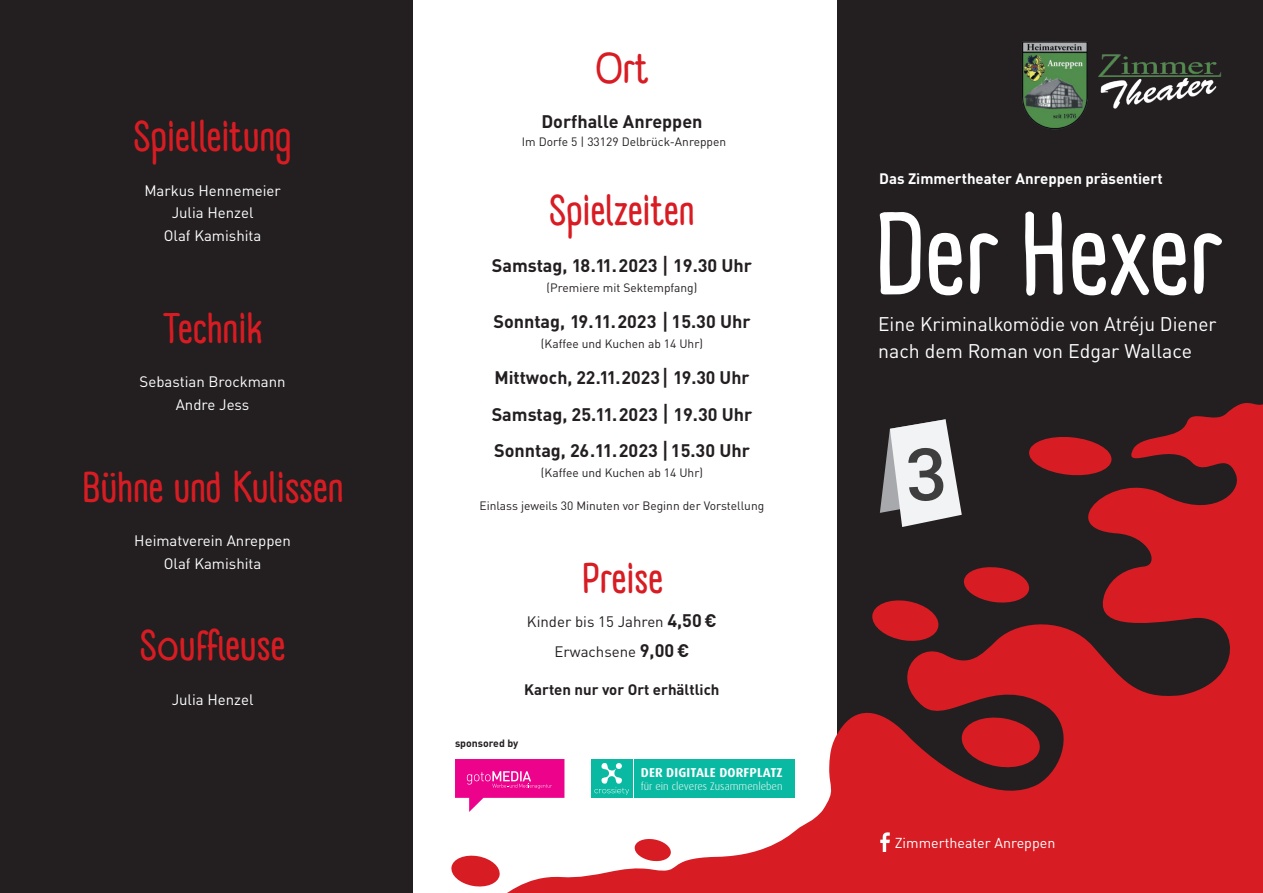
<style>
.page{position:relative;width:1263px;height:893px;background:#fff}
.page>*{position:absolute;margin:0;border:0;box-sizing:border-box;transform-origin:0 0}
.t1{font:700 114px "A Day Without Sun Text";letter-spacing:.005em;color:#fff}
.t2{font:700 42px "A Day Without Sun Text";color:#d81c23}
.t3{font:19.5px/27px "DINOT";color:#fff}
.t4{font:700 18px "DINOT";color:#231f20}
.t5{font:15px "DINOT";color:#fff}
.t6{font:15px "DINOT";color:#231f20}
.t7{font:700 15px "DINOT";color:#fff}
.t8{font:700 15px "DINOT";color:#231f20}
.t9{font:14.25px "DINOT";color:#fff}
.t10{font:700 12.9px "Dax OT";letter-spacing:.01em;color:#fff}
.t11{font:12px "DINOT";color:#231f20}
.t12{font:300 10.95px "Dax OT";color:#fff}
.t13{font:700 10.5px "DINOT";color:#231f20}
.s1{font-weight:500;font-size:23.1px}
.s2{font-weight:700;font-size:18px}
</style>
<div class="page">
<div style="left:838px;top:0;width:425px;height:893px;background:#231f20"></div>
<svg style="left:507px;top:370px;width:756px;height:523px"></svg>
<svg style="left:963px;top:565px;width:67px;height:39px"></svg>
<svg style="left:871px;top:598px;width:68px;height:45px"></svg>
<svg style="left:1028px;top:435px;width:84px;height:42px"></svg>
<svg style="left:960px;top:715px;width:82px;height:55px"></svg>
<svg style="left:634px;top:838px;width:37px;height:24px"></svg>
<svg style="left:451px;top:855px;width:49px;height:32px"></svg>
<div style="left:0;top:0;width:412px;height:893px;background:#231f20"></div>
<svg style="left:880px;top:832px;width:10px;height:20px"></svg>
<img style="left:1022px;top:41px;width:199px;height:89px">
<svg style="left:880px;top:419px;width:82px;height:108px"></svg>
<svg style="left:455px;top:759px;width:109px;height:53px"></svg>
<div style="left:634px;top:759px;width:161px;height:39px;background:#09b9a1"></div>
<div style="left:591px;top:759px;width:42px;height:39px;background:#09b9a1"></div>
<svg style="left:594px;top:763px;width:35px;height:32px"></svg>
<p class="t2" style="left:134px;top:106px;width:160px">Spielleitung</p>
<p class="t5" style="left:144px;top:181px;width:138px">Markus Hennemeier</p>
<p class="t5" style="left:172px;top:204px;width:83px">Julia Henzel</p>
<p class="t5" style="left:164px;top:226px;width:99px">Olaf Kamishita</p>
<p class="t2" style="left:162px;top:297px;width:102px">Technik</p>
<p class="t5" style="left:140px;top:373px;width:148px">Sebastian Brockmann</p>
<p class="t5" style="left:176px;top:395px;width:75px">Andre Jess</p>
<p class="t2" style="left:82px;top:456px;width:263px">Bühne und Kulissen</p>
<p class="t5" style="left:134px;top:531px;width:158px">Heimatverein Anreppen</p>
<p class="t5" style="left:164px;top:554px;width:99px">Olaf Kamishita</p>
<p class="t2" style="left:140px;top:615px;width:147px">Souffleuse</p>
<p class="t5" style="left:172px;top:690px;width:83px">Julia Henzel</p>
<p class="t2" style="left:595px;top:38px;width:55px">Ort</p>
<p class="t4" style="left:541px;top:110px;width:163px">Dorfhalle Anreppen</p>
<p class="t11" style="left:522px;top:134px;width:206px">Im Dorfe 5 | 33129 Delbrück-Anreppen</p>
<p class="t2" style="left:549px;top:180px;width:147px">Spielzeiten</p>
<p class="t4" style="left:492px;top:254px;width:262px">Samstag, 18.11.2023 <span class="s1">|</span> 19.30 Uhr</p>
<p class="t11" style="left:547px;top:280px;width:152px">(Premiere mit Sektempfang)</p>
<p class="t4" style="left:493px;top:310px;width:259px">Sonntag, 19.11.2023 <span class="s1">|</span> 15.30 Uhr</p>
<p class="t11" style="left:541px;top:336px;width:163px">(Kaffee und Kuchen ab 14 Uhr)</p>
<p class="t4" style="left:494px;top:366px;width:257px">Mittwoch, 22.11.2023 <span class="s1">|</span> 19.30 Uhr</p>
<p class="t4" style="left:492px;top:402px;width:262px">Samstag, 25.11.2023 <span class="s1">|</span> 19.30 Uhr</p>
<p class="t4" style="left:494px;top:439px;width:257px">Sonntag, 26.11.2023 <span class="s1">|</span> 15.30 Uhr</p>
<p class="t11" style="left:541px;top:465px;width:163px">(Kaffee und Kuchen ab 14 Uhr)</p>
<p class="t11" style="left:479px;top:498px;width:286px">Einlass jeweils 30 Minuten vor Beginn der Vorstellung</p>
<p class="t2" style="left:581px;top:548px;width:83px">Preise</p>
<p class="t6" style="left:527px;top:613px;width:191px">Kinder bis 15 Jahren <span class="s2">4,50 €</span></p>
<p class="t6" style="left:555px;top:643px;width:136px">Erwachsene <span class="s2">9,00 €</span></p>
<p class="t8" style="left:524px;top:680px;width:197px">Karten nur vor Ort erhältlich</p>
<p class="t13" style="left:455px;top:736px;width:65px">sponsored by</p>
<p class="t10" style="left:641px;top:764px;width:143px">DER DIGITALE DORFPLATZ</p>
<p class="t12" style="left:641px;top:779px;width:143px">für ein cleveres Zusammenleben</p>
<p class="t7" style="left:879px;top:168px;width:285px">Das Zimmertheater Anreppen präsentiert</p>
<p class="t1" style="left:872px;top:172px;width:352px">Der Hexer</p>
<p class="t3" style="left:878px;top:310px;width:340px">Eine Kriminalkomödie von Atréju Diener nach dem Roman von Edgar Wallace</p>
<p class="t9" style="left:895px;top:833px;width:162px">Zimmertheater Anreppen</p>
</div>
